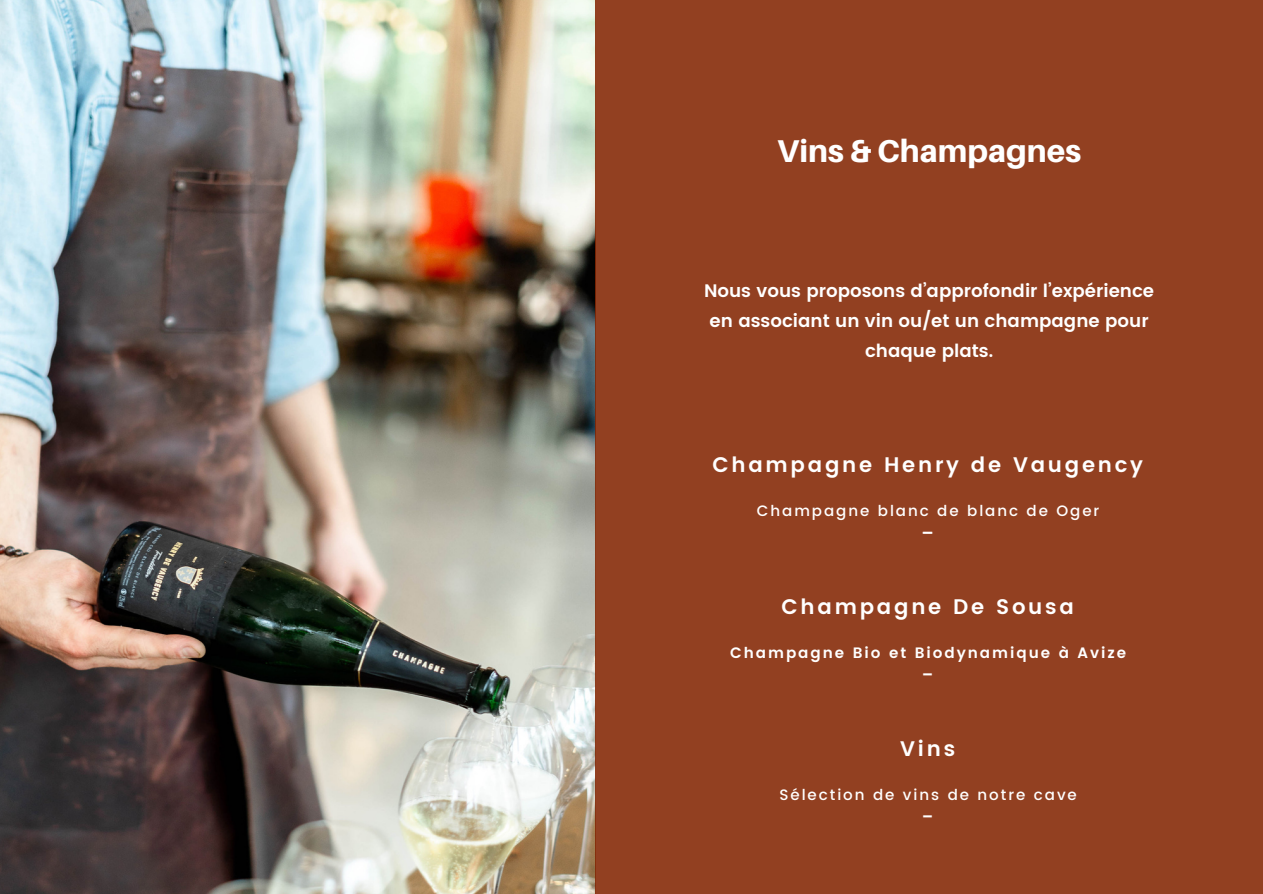
<style>
.page{position:relative;width:1263px;height:894px;background:#fff}
.page>*{position:absolute;margin:0;border:0;box-sizing:border-box;transform-origin:0 0}
.t1{font:800 31.5px "Aileron";color:#fff}
.t2{font:600 21px "Poppins";letter-spacing:.13em;color:#fff}
.t3{font:500 21px "Poppins";color:#fff}
.t4{font:21px "Badhorse";color:#fff}
.t5{font:600 18px/30.3px "Poppins";color:#fff;text-align:center}
.t6{font:500 15px "Poppins";letter-spacing:.13em;color:#fff}
.t7{font:600 15px "Poppins";letter-spacing:.13em;color:#fff}
</style>
<div class="page">
<img style="left:0;top:0;width:595px;height:893px">
<div style="left:595px;top:0;width:667px;height:893px;background:#924021"></div>
<h4 class="t1" style="left:777px;top:131px;width:306px">Vins &amp; Champagnes</h4>
<h1 class="t5" style="left:704px;top:275px;width:452px">Nous vous proposons d’approfondir l’expérience en associant un vin ou/et un champagne pour chaque plats.</h1>
<h3 class="t2" style="left:712px;top:452px;width:432px">Champagne Henry de Vaugency</h3>
<h2 class="t6" style="left:757px;top:502px;width:344px">Champagne blanc de blanc de Oger</h2>
<p class="t4" style="left:922px;top:518px;width:12px">-</p>
<p class="t2" style="left:782px;top:594px;width:294px">Champagne De Sousa</p>
<h2 class="t7" style="left:730px;top:644px;width:397px">Champagne Bio et Biodynamique à Avize</h2>
<h2 class="t3" style="left:922px;top:662px;width:14px">-</h2>
<h4 class="t2" style="left:900px;top:736px;width:56px">Vins</h4>
<h2 class="t6" style="left:779px;top:785px;width:299px">Sélection de vins de notre cave</h2>
<h2 class="t3" style="left:922px;top:803px;width:14px">-</h2>
</div>
